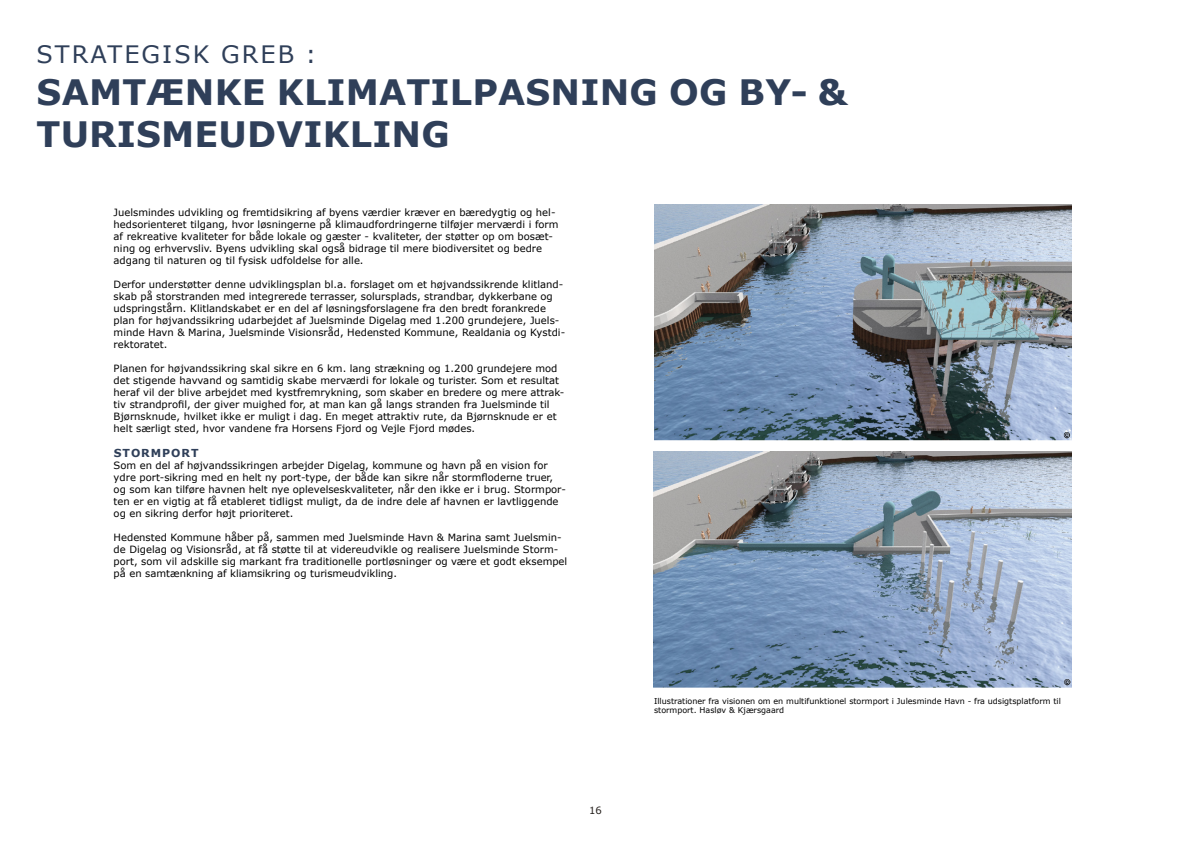
<style>
.page{position:relative;width:1191px;height:842px;background:#fff}
.page>*{position:absolute;margin:0;border:0;box-sizing:border-box;transform-origin:0 0}
.t1{font:700 35px/42px "Verdana";letter-spacing:.005em;color:#2f3f59}
.t2{font:24px "Verdana";letter-spacing:.085em;color:#2f3f59}
.t3{font:700 11px "Verdana";letter-spacing:.085em;color:#2f3f59}
.t4{font:10px/12px "Verdana";color:#000}
.t5{font:10px "Verdana";color:#221d1a}
.t6{font:8px/9.6px "Verdana";color:#000}
</style>
<div class="page">
<img style="left:654px;top:204px;width:417px;height:237px">
<img style="left:653px;top:451px;width:418px;height:236px">
<p class="t2" style="left:36px;top:38px;width:281px">STRATEGISK GREB :</p>
<p class="t1" style="left:37px;top:70px;width:812px">SAMTÆNKE KLIMATILPASNING OG BY- &amp;<br>TURISMEUDVIKLING</p>
<p class="t4" style="left:114px;top:206px;width:446px">Juelsmindes udvikling og fremtidsikring af byens værdier kræver en bæredygtig og hel&shy;hedsorienteret tilgang, hvor løsningerne på klimaudfordringerne tilføjer merværdi i form af rekreative kvaliteter for både lokale og gæster - kvaliteter, der støtter op om bosæt&shy;ning og erhvervsliv. Byens udvikling skal også bidrage til mere biodiversitet og bedre adgang til naturen og til fysisk udfoldelse for alle.</p>
<p class="t4" style="left:114px;top:278px;width:453px">Derfor understøtter denne udviklingsplan bl.a. forslaget om et højvandssikrende klitland&shy;skab på storstranden med integrerede terrasser, solursplads, strandbar, dykkerbane og udspringstårn. Klitlandskabet er en del af løsningsforslagene fra den bredt forankrede plan for højvandssikring udarbejdet af Juelsminde Digelag med 1.200 grundejere, Juels&shy;minde Havn &amp; Marina, Juelsminde Visionsråd, Hedensted Kommune, Realdania og Kystdi&shy;rektoratet.</p>
<p class="t4" style="left:114px;top:362px;width:452px">Planen for højvandssikring skal sikre en 6 km. lang strækning og 1.200 grundejere mod det stigende havvand og samtidig skabe merværdi for lokale og turister. Som et resultat heraf vil der blive arbejdet med kystfremrykning, som skaber en bredere og mere attrak&shy;tiv strandprofil, der giver muighed for, at man kan gå langs stranden fra Juelsminde til Bjørnsknude, hvilket ikke er muligt i dag. En meget attraktiv rute, da Bjørnsknude er et helt særligt sted, hvor vandene fra Horsens Fjord og Vejle Fjord mødes.</p>
<p class="t3" style="left:114px;top:446px;width:86px">STORMPORT</p>
<p class="t4" style="left:114px;top:460px;width:454px">Som en del af højvandssikringen arbejder Digelag, kommune og havn på en vision for ydre port-sikring med en helt ny port-type, der både kan sikre når stormfloderne truer, og som kan tilføre havnen helt nye oplevelseskvaliteter, når den ikke er i brug. Stormpor&shy;ten er en vigtig at få etableret tidligst muligt, da de indre dele af havnen er lavtliggende og en sikring derfor højt prioriteret.</p>
<p class="t4" style="left:114px;top:532px;width:455px">Hedensted Kommune håber på, sammen med Juelsminde Havn &amp; Marina samt Juelsmin&shy;de Digelag og Visionsråd, at få støtte til at videreudvikle og realisere Juelsminde Storm&shy;port, som vil adskille sig markant fra traditionelle portløsninger og være et godt eksempel på en samtænkning af kliamsikring og turismeudvikling.</p>
<p class="t5" style="left:589px;top:803px;width:14px">16</p>
<p class="t6" style="left:654px;top:696px;width:408px">Illustrationer fra visionen om en multifunktionel stormport i Julesminde Havn - fra udsigtsplatform til stormport. Hasløv &amp; Kjærsgaard</p>
</div>
